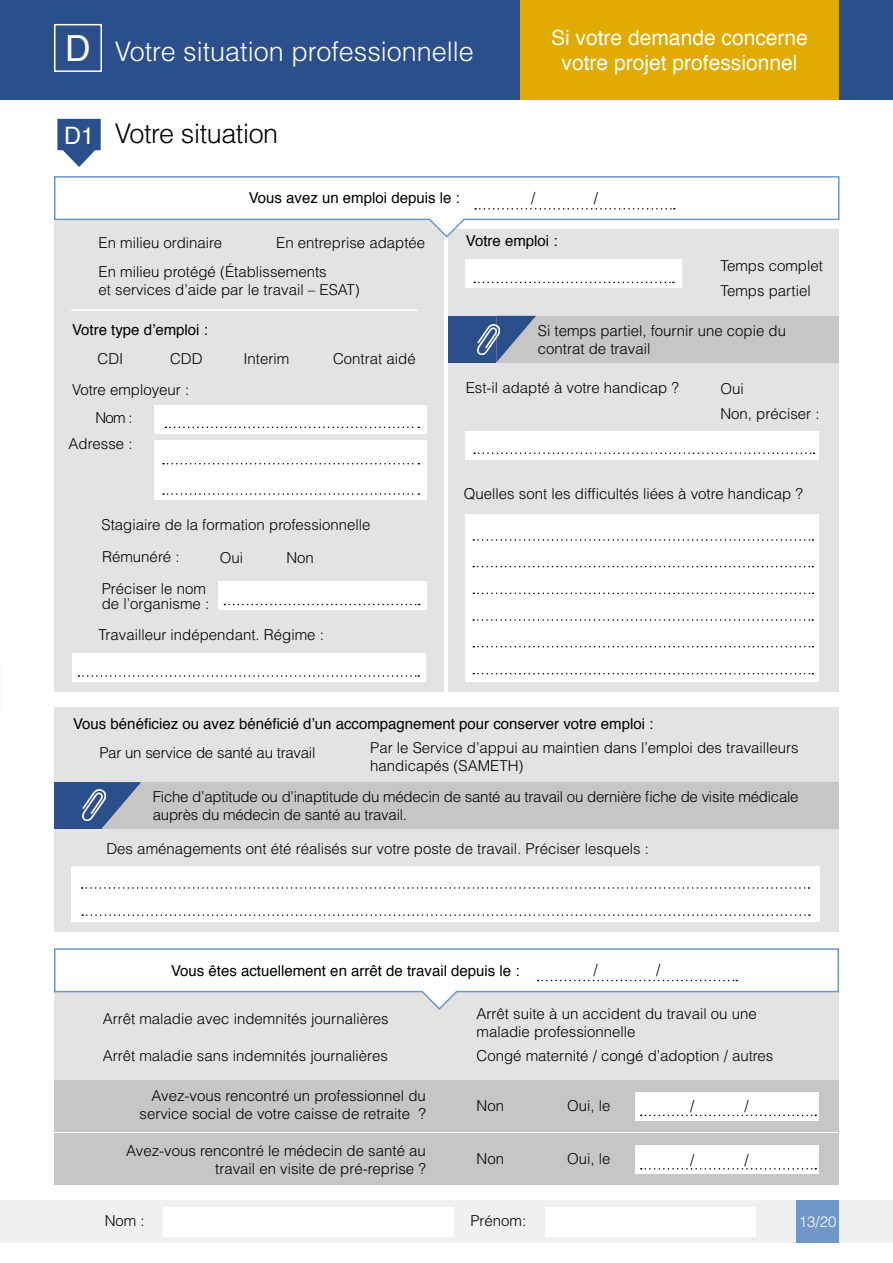
<style>
.page{position:relative;width:893px;height:1263px;background:#fff}
.page>*{position:absolute;margin:0;border:0;box-sizing:border-box;transform-origin:0 0}
.t1{font:36px "Helvetica";color:#fff}
.t2{font:300 27px "Helvetica";color:#fff}
.t3{font:300 27px "Helvetica";letter-spacing:-.015em;color:#000}
.t4{font:24px "Helvetica";color:#fff}
.t5{font:21px/25.2px "Helvetica";color:#fff;text-align:center}
.t6{font:300 15px/18px "Helvetica";color:#000}
.t7{font:15px "Helvetica";color:#000}
.t8{font:300 15px "Helvetica";color:#fff}
</style>
<div class="page">
<div style="left:0;top:1200px;width:893px;height:43px;background:#f0f0f0"></div>
<div style="left:163px;top:1207px;width:291px;height:29px;background:#fff"></div>
<div style="left:545px;top:1207px;width:211px;height:29px;background:#fff"></div>
<div style="left:796px;top:1200px;width:43px;height:43px;background:#6f97c8"></div>
<div style="left:54px;top:219px;width:390px;height:473px;background:#e3e3e3"></div>
<div style="left:449px;top:229px;width:390px;height:463px;background:#e3e3e3"></div>
<div style="left:54px;top:707px;width:785px;height:225px;background:#e3e3e3"></div>
<div style="left:466px;top:260px;width:216px;height:28px;background:#fff"></div>
<div style="left:54px;top:955px;width:785px;height:130px;background:#e3e3e3"></div>
<div style="left:54px;top:1134px;width:785px;height:51px;background:#c6c6c6"></div>
<svg style="left:54px;top:948px;width:785px;height:62px"></svg>
<div style="left:54px;top:1080px;width:785px;height:51px;background:#c6c6c6"></div>
<div style="left:0;top:0;width:893px;height:100px;background:#2b4f8b"></div>
<div style="left:520px;top:0;width:319px;height:100px;background:#e1ab01"></div>
<svg style="left:54px;top:176px;width:786px;height:63px"></svg>
<div style="left:466px;top:431px;width:353px;height:29px;background:#fff"></div>
<hr style="left:71px;top:309px;width:347px;height:2px;background:#fff">
<div style="left:54px;top:782px;width:785px;height:47px;background:#c6c6c6"></div>
<div style="left:54px;top:782px;width:47px;height:47px;background:#2b4f8b"></div>
<div style="left:449px;top:316px;width:390px;height:46px;background:#c6c6c6"></div>
<svg style="left:496px;top:316px;width:40px;height:46px"></svg>
<div style="left:449px;top:316px;width:47px;height:46px;background:#2b4f8b"></div>
<img style="left:477px;top:324px;width:23px;height:30px">
<svg style="left:474px;top:282px;width:200px;height:1px"></svg>
<div style="left:469px;top:184px;width:205px;height:28px;background:#fff"></div>
<svg style="left:475px;top:208px;width:200px;height:2px"></svg>
<svg style="left:474px;top:452px;width:340px;height:2px"></svg>
<div style="left:154px;top:405px;width:273px;height:28px;background:#fff"></div>
<div style="left:154px;top:440px;width:273px;height:60px;background:#fff"></div>
<svg style="left:165px;top:427px;width:254px;height:1px"></svg>
<svg style="left:163px;top:463px;width:256px;height:1px"></svg>
<svg style="left:163px;top:493px;width:256px;height:2px"></svg>
<div style="left:635px;top:1092px;width:184px;height:28px;background:#fff"></div>
<svg style="left:641px;top:1115px;width:175px;height:1px"></svg>
<div style="left:635px;top:1145px;width:184px;height:28px;background:#fff"></div>
<svg style="left:641px;top:1168px;width:175px;height:1px"></svg>
<svg style="left:101px;top:782px;width:40px;height:47px"></svg>
<img style="left:83px;top:790px;width:22px;height:30px">
<div style="left:71px;top:866px;width:748px;height:56px;background:#fff"></div>
<svg style="left:82px;top:887px;width:727px;height:2px"></svg>
<svg style="left:82px;top:914px;width:728px;height:2px"></svg>
<div style="left:466px;top:515px;width:353px;height:167px;background:#fff"></div>
<svg style="left:473px;top:619px;width:340px;height:2px"></svg>
<svg style="left:473px;top:566px;width:340px;height:1px"></svg>
<svg style="left:473px;top:539px;width:340px;height:2px"></svg>
<svg style="left:473px;top:646px;width:340px;height:1px"></svg>
<svg style="left:473px;top:673px;width:340px;height:1px"></svg>
<svg style="left:473px;top:592px;width:340px;height:2px"></svg>
<svg style="left:57px;top:119px;width:44px;height:48px"></svg>
<div style="left:54px;top:24px;width:48px;height:48px;border:2px solid #fff"></div>
<div style="left:218px;top:582px;width:209px;height:28px;background:#fff"></div>
<svg style="left:224px;top:604px;width:196px;height:1px"></svg>
<div style="left:72px;top:653px;width:354px;height:29px;background:#fff"></div>
<svg style="left:78px;top:675px;width:341px;height:2px"></svg>
<div style="left:531px;top:955px;width:206px;height:29px;background:#fff"></div>
<svg style="left:538px;top:980px;width:199px;height:1px"></svg>
<h1 class="t1" style="left:65px;top:21px;width:27px">D</h1>
<h2 class="t2" style="left:115px;top:34px;width:361px">Votre situation professionnelle</h2>
<h3 class="t5" style="left:551px;top:26px;width:258px">Si votre demande concerne votre projet professionnel</h3>
<h3 class="t4" style="left:64px;top:117px;width:32px">D1</h3>
<h2 class="t3" style="left:115px;top:117px;width:165px">Votre situation</h2>
<p class="t7" style="left:249px;top:186px;width:212px">Vous avez un emploi depuis le :</p>
<p class="t6" style="left:531px;top:189px;width:6px">/</p>
<p class="t6" style="left:594px;top:189px;width:6px">/</p>
<p class="t6" style="left:99px;top:228px;width:328px;line-height:29.1px;text-indent:178px">En entreprise adaptée<br>En milieu protégé (Établissements</p>
<p class="t6" style="left:99px;top:280px;width:263px">et services d’aide par le travail – ESAT)</p>
<p class="t6" style="left:99px;top:233px;width:125px">En milieu ordinaire</p>
<p class="t7" style="left:466px;top:229px;width:93px">Votre emploi :</p>
<p class="t6" style="left:720px;top:257px;width:104px">Temps complet</p>
<p class="t6" style="left:720px;top:281px;width:92px">Temps partiel</p>
<p class="t7" style="left:72px;top:318px;width:137px">Votre type d’emploi :</p>
<p class="t6" style="left:98px;top:350px;width:27px">CDI</p>
<p class="t6" style="left:170px;top:350px;width:34px">CDD</p>
<p class="t6" style="left:243px;top:350px;width:47px">Interim</p>
<p class="t6" style="left:333px;top:350px;width:84px">Contrat aidé</p>
<p class="t6" style="left:72px;top:381px;width:119px">Votre employeur :</p>
<p class="t6" style="left:96px;top:409px;width:39px">Nom :</p>
<p class="t6" style="left:69px;top:435px;width:65px">Adresse :</p>
<p class="t6" style="left:102px;top:508px;width:270px;line-height:32.4px">Stagiaire de la formation professionnelle<br>Rémunéré :</p>
<p class="t6" style="left:220px;top:548px;width:25px">Oui</p>
<p class="t6" style="left:286px;top:548px;width:29px">Non</p>
<p class="t6" style="left:102px;top:581px;width:109px;line-height:15px">Préciser le nom de l’organisme :</p>
<p class="t6" style="left:99px;top:626px;width:227px">Travailleur indépendant. Régime :</p>
<p class="t6" style="left:538px;top:321px;width:250px">Si temps partiel, fournir une copie du contrat de travail</p>
<p class="t6" style="left:466px;top:379px;width:215px">Est-il adapté à votre handicap ?</p>
<p class="t6" style="left:720px;top:375px;width:101px;line-height:25.3px">Oui<br>Non, préciser :</p>
<p class="t6" style="left:464px;top:484px;width:341px">Quelles sont les difficultés liées à votre handicap ?</p>
<p class="t7" style="left:73px;top:712px;width:582px">Vous bénéficiez ou avez bénéficié d’un accompagnement pour conserver votre emploi :</p>
<p class="t6" style="left:370px;top:738px;width:430px">Par le Service d’appui au maintien dans l’emploi des travailleurs handicapés (SAMETH)</p>
<p class="t6" style="left:99px;top:743px;width:217px">Par un service de santé au travail</p>
<p class="t6" style="left:153px;top:788px;width:647px">Fiche d’aptitude ou d’inaptitude du médecin de santé au travail ou dernière fiche de visite médicale auprès du médecin de santé au travail.</p>
<p class="t6" style="left:106px;top:839px;width:544px">Des aménagements ont été réalisés sur votre poste de travail. Préciser lesquels :</p>
<p class="t7" style="left:171px;top:959px;width:350px">Vous êtes actuellement en arrêt de travail depuis le :</p>
<p class="t6" style="left:593px;top:960px;width:6px">/</p>
<p class="t6" style="left:656px;top:960px;width:6px">/</p>
<p class="t6" style="left:103px;top:1009px;width:287px">Arrêt maladie avec indemnités journalières</p>
<p class="t6" style="left:103px;top:1047px;width:287px">Arrêt maladie sans indemnités journalières</p>
<p class="t6" style="left:477px;top:1004px;width:282px">Arrêt suite à un accident du travail ou une maladie professionnelle</p>
<p class="t6" style="left:477px;top:1047px;width:298px">Congé maternité / congé d’adoption / autres</p>
<p class="t6" style="left:140px;top:1087px;width:288px;text-align:right">Avez-vous rencontré un professionnel du service social de votre caisse de retraite ?</p>
<p class="t6" style="left:477px;top:1096px;width:29px">Non</p>
<p class="t6" style="left:567px;top:1096px;width:45px">Oui, le</p>
<p class="t6" style="left:126px;top:1141px;width:301px;text-align:right">Avez-vous rencontré le médecin de santé au travail en visite de pré-reprise ?</p>
<p class="t6" style="left:477px;top:1149px;width:29px">Non</p>
<p class="t6" style="left:567px;top:1149px;width:45px">Oui, le</p>
<p class="t6" style="left:690px;top:1097px;width:6px">/</p>
<p class="t6" style="left:745px;top:1097px;width:6px">/</p>
<p class="t6" style="left:690px;top:1150px;width:6px">/</p>
<p class="t6" style="left:745px;top:1150px;width:6px">/</p>
<p class="t6" style="left:105px;top:1211px;width:42px">Nom :</p>
<p class="t6" style="left:470px;top:1211px;width:57px">Prénom:</p>
<p class="t8" style="left:799px;top:1212px;width:39px">13/20</p>
</div>
